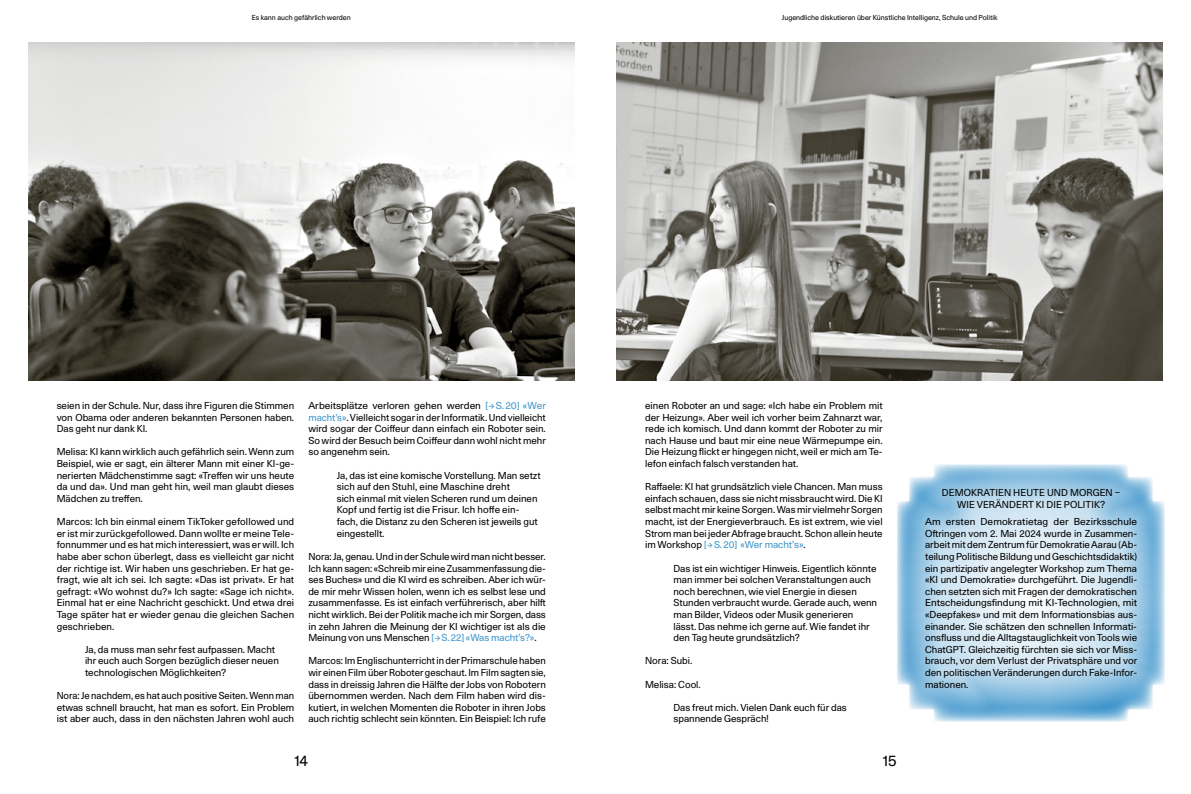
<style>
.page{position:relative;width:1191px;height:794px;background:#fff}
.page>*{position:absolute;margin:0;border:0;box-sizing:border-box;transform-origin:0 0}
.t1{font:15px "Unica 77 LL";color:#000}
.t2{font:9.7px/11.6px "Unica 77 LL";color:#000;text-align:justify}
.t3{font:7px "Unica 77 LL";color:#000}
.s1{color:#3e95cc}
</style>
<div class="page">
<svg style="left:934px;top:718px;width:194px;height:4px"></svg>
<img style="left:616px;top:43px;width:546px;height:337px">
<img style="left:29px;top:43px;width:545px;height:337px">
<div style="left:894px;top:458px;width:274px;height:260px;background:#fff;opacity:.6"></div>
<p class="t3" style="left:252px;top:13px;width:101px">Es kann auch gefährlich werden</p>
<p class="t3" style="left:782px;top:13px;width:217px">Jugendliche diskutieren über Künstliche Intelligenz, Schule und Politik</p>
<p class="t2" style="left:57px;top:399px;width:239px">seien in der Schule. Nur, dass ihre Figuren die Stimmen von Obama oder anderen bekannten Personen haben.<br>Das geht nur dank KI.</p>
<p class="t2" style="left:57px;top:446px;width:239px">Melisa: KI kann wirklich auch gefährlich sein. Wenn zum Beispiel, wie er sagt, ein älterer Mann mit einer KI-ge&shy;nerierten Mädchenstimme sagt: «Treffen wir uns heute da und da». Und man geht hin, weil man glaubt dieses Mädchen zu treffen.</p>
<p class="t2" style="left:57px;top:515px;width:239px">Marcos: Ich bin einmal einem TikToker gefollowed und er ist mir zurückgefollowed. Dann wollte er meine Tele&shy;fonnummer und es hat mich interessiert, was er will. Ich habe aber schon überlegt, dass es vielleicht gar nicht der richtige ist. Wir haben uns geschrieben. Er hat ge&shy;fragt, wie alt ich sei. Ich sagte: «Das ist privat». Er hat gefragt: «Wo wohnst du?» Ich sagte: «Sage ich nicht».<br>Einmal hat er eine Nachricht geschickt. Und etwa drei Tage später hat er wieder genau die gleichen Sachen geschrieben.</p>
<p class="t2" style="left:85px;top:643px;width:195px;text-align:left">Ja, da muss man sehr fest aufpassen. Macht ihr euch auch Sorgen bezüglich dieser neuen technologischen Möglichkeiten?</p>
<p class="t2" style="left:57px;top:689px;width:239px">Nora: Je nachdem, es hat auch positive Seiten. Wenn man etwas schnell braucht, hat man es sofort. Ein Problem ist aber auch, dass in den nächsten Jahren wohl auch</p>
<p class="t2" style="left:308px;top:399px;width:239px">Arbeitsplätze verloren gehen werden <span class="s1">[→S.20] «Wer macht’s»</span>. Vielleicht sogar in der Informatik. Und vielleicht wird sogar der Coiffeur dann einfach ein Roboter sein.<br>So wird der Besuch beim Coiffeur dann wohl nicht mehr so angenehm sein.</p>
<p class="t2" style="left:337px;top:469px;width:205px;text-align:left">Ja, das ist eine komische Vorstellung. Man setzt sich auf den Stuhl, eine Maschine dreht<br>sich einmal mit vielen Scheren rund um deinen Kopf und fertig ist die Frisur. Ich hoffe ein&shy;fach, die Distanz zu den Scheren ist jeweils gut eingestellt.</p>
<p class="t2" style="left:308px;top:550px;width:239px">Nora: Ja, genau. Und in der Schule wird man nicht besser.<br>Ich kann sagen: «Schreib mir eine Zusammenfassung die&shy;ses Buches» und die KI wird es schreiben. Aber ich wür&shy;de mir mehr Wissen holen, wenn ich es selbst lese und zusammenfasse. Es ist einfach verführerisch, aber hilft nicht wirklich. Bei der Politik mache ich mir Sorgen, dass in zehn Jahren die Meinung der KI wichtiger ist als die Meinung von uns Menschen <span class="s1">[→S.22] «Was macht’s?»</span>.</p>
<p class="t2" style="left:308px;top:654px;width:239px">Marcos: Im Englischunterricht in der Primarschule haben wir einen Film über Roboter geschaut. Im Film sagten sie, dass in dreissig Jahren die Hälfte der Jobs von Robotern übernommen werden. Nach dem Film haben wird dis&shy;kutiert, in welchen Momenten die Roboter in ihren Jobs auch richtig schlecht sein könnten. Ein Beispiel: Ich rufe</p>
<p class="t2" style="left:645px;top:399px;width:239px">einen Roboter an und sage: «Ich habe ein Problem mit der Heizung». Aber weil ich vorher beim Zahnarzt war, rede ich komisch. Und dann kommt der Roboter zu mir nach Hause und baut mir eine neue Wärmepumpe ein.<br>Die Heizung flickt er hingegen nicht, weil er mich am Te&shy;lefon einfach falsch verstanden hat.</p>
<p class="t2" style="left:645px;top:480px;width:239px">Raffaele: KI hat grundsätzlich viele Chancen. Man muss einfach schauen, dass sie nicht missbraucht wird. Die KI selbst macht mir keine Sorgen. Was mir vielmehr Sorgen macht, ist der Energieverbrauch. Es ist extrem, wie viel Strom man bei jeder Abfrage braucht. Schon allein heute im Workshop <span class="s1">[→S.20] «Wer macht’s»</span>.</p>
<p class="t2" style="left:673px;top:562px;width:205px;text-align:left">Das ist ein wichtiger Hinweis. Eigentlich könnte man immer bei solchen Veranstaltungen auch noch berechnen, wie viel Energie in diesen Stunden verbraucht wurde. Gerade auch, wenn man Bilder, Videos oder Musik generieren lässt. Das nehme ich gerne auf. Wie fandet ihr den Tag heute grundsätzlich?</p>
<p class="t2" style="left:645px;top:654px;width:49px">Nora: Subi.</p>
<p class="t2" style="left:645px;top:678px;width:57px">Melisa: Cool.</p>
<p class="t2" style="left:673px;top:701px;width:175px">Das freut mich. Vielen Dank euch für das spannende Gespräch!</p>
<h1 class="t1" style="left:294px;top:749px;width:15px">14</h1>
<h1 class="t1" style="left:883px;top:749px;width:15px">15</h1>
<p class="t2" style="left:942px;top:486px;width:180px;text-align:center">DEMOKRATIEN HEUTE UND MORGEN –<br>WIE VERÄNDERT KI DIE POLITIK?</p>
<p class="t2" style="left:925px;top:515px;width:214px">Am ersten Demokratietag der Bezirksschule Oftringen vom 2. Mai 2024 wurde in Zusammen&shy;arbeit mit dem Zentrum für Demokratie Aarau (Ab&shy;teilung Politische Bildung und Geschichtsdidaktik) ein partizipativ angelegter Workshop zum Thema «KI und Demokratie» durchgeführt. Die Jugendli&shy;chen setzten sich mit Fragen der demokratischen Entscheidungsfindung mit KI-Technologien, mit «Deepfakes» und mit dem Informationsbias aus&shy;einander. Sie schätzen den schnellen Informati&shy;onsfluss und die Alltagstauglichkeit von Tools wie ChatGPT. Gleichzeitig fürchten sie sich vor Miss&shy;brauch, vor dem Verlust der Privatsphäre und vor den politischen Veränderungen durch Fake-Infor&shy;mationen.</p>
</div>
